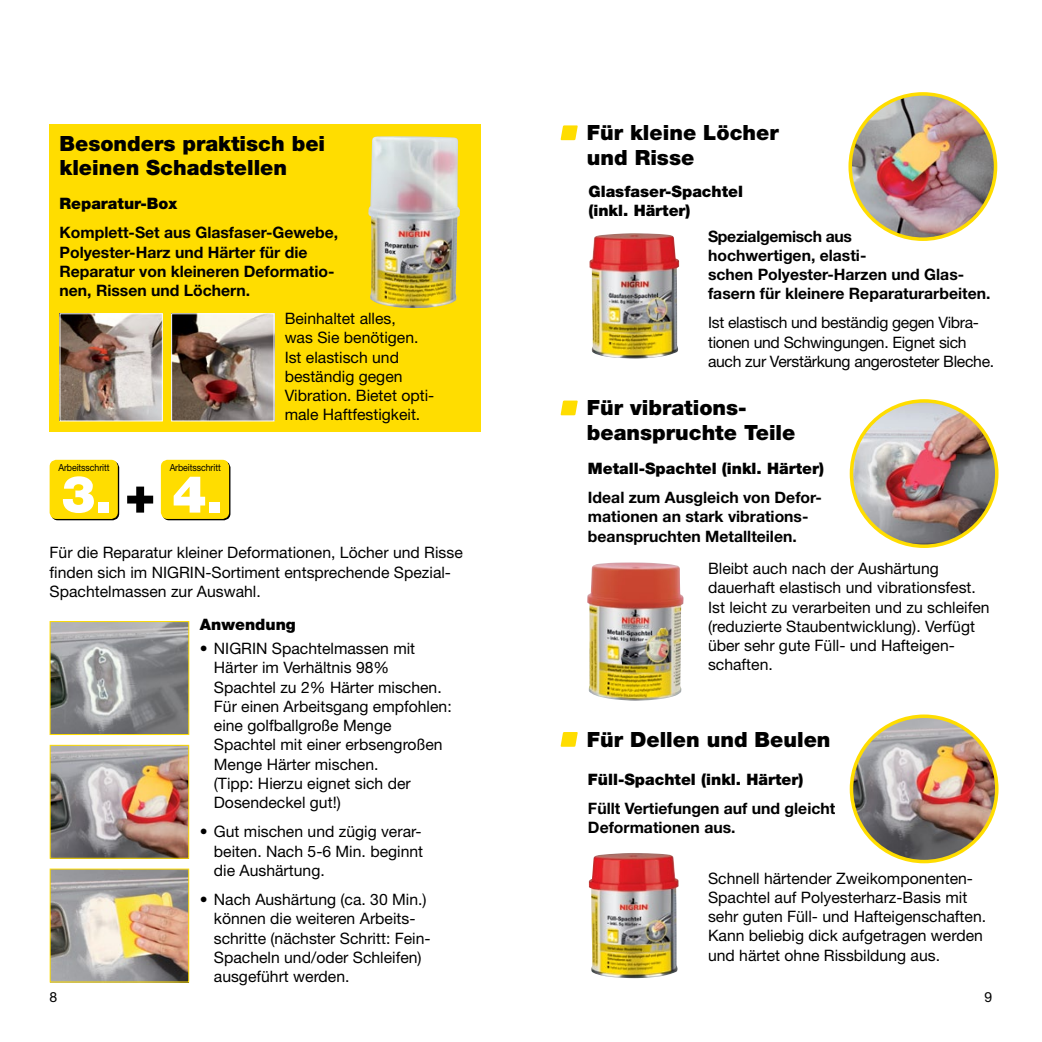
<style>
.page{position:relative;width:1042px;height:1042px;background:#fff}
.page>*{position:absolute;margin:0;border:0;box-sizing:border-box;transform-origin:0 0}
.t1{font:900 51.45px "Helvetica Neue";color:#fff}
.t2{font:900 21px/24.5px "Helvetica Neue";color:#000}
.t3{font:15.75px/19.2px "Helvetica Neue LT Std";color:#000}
.t4{font:700 15.75px/19.2px "Helvetica Neue LT Std";color:#000}
.t5{font:900 15.75px/19.2px "Helvetica Neue";color:#000}
.t6{font:15.75px/19.2px "Helvetica Neue LT Std";letter-spacing:-.02em;color:#000}
.t7{font:14px "Helvetica Neue LT Std";color:#000}
.t8{font:9.8px "Helvetica Neue LT Std";letter-spacing:-.01em;color:#000;scale:.9 1}
.s1{color:#000}
</style>
<div class="page">
<img style="left:52px;top:623px;width:135px;height:110px">
<div style="left:50px;top:621px;width:139px;height:114px;border:1px solid #fd0"></div>
<img style="left:52px;top:747px;width:135px;height:109px">
<div style="left:50px;top:745px;width:139px;height:113px;border:1px solid #fd0"></div>
<img style="left:52px;top:870px;width:135px;height:110px">
<div style="left:50px;top:868px;width:139px;height:114px;border:1px solid #fd0"></div>
<img style="left:850px;top:94px;width:145px;height:145px;border-radius:73px">
<div style="left:848px;top:92px;width:149px;height:149px;border:4px solid #fd0;border-radius:50%"></div>
<img style="left:851px;top:401px;width:146px;height:144px">
<div style="left:850px;top:399px;width:148px;height:149px;border:4px solid #fd0;border-radius:50%"></div>
<img style="left:851px;top:716px;width:146px;height:145px;border-radius:73px">
<div style="left:850px;top:714px;width:148px;height:149px;border:4px solid #fd0;border-radius:50%"></div>
<img style="left:589px;top:853px;width:90px;height:125px">
<img style="left:587px;top:562px;width:97px;height:139px">
<svg style="left:560px;top:125px;width:18px;height:15px"></svg>
<svg style="left:560px;top:732px;width:18px;height:15px"></svg>
<svg style="left:560px;top:400px;width:18px;height:15px"></svg>
<img style="left:589px;top:233px;width:90px;height:125px">
<div style="left:50px;top:124px;width:431px;height:308px;background:#fd0"></div>
<img style="left:173px;top:315px;width:99px;height:104px">
<div style="left:171px;top:313px;width:103px;height:108px;border:1px solid #fff"></div>
<img style="left:62px;top:315px;width:99px;height:104px">
<div style="left:60px;top:313px;width:103px;height:108px;border:1px solid #fff"></div>
<img style="left:368px;top:136px;width:92px;height:172px">
<div style="left:51px;top:461px;width:68px;height:59px;border:2px solid #000;border-radius:6px"></div>
<div style="left:51px;top:461px;width:66px;height:57px;background:#fd0;border-radius:6px"></div>
<div style="left:50px;top:460px;width:68px;height:59px;border:2px solid #fd0;border-radius:6px"></div>
<div style="left:162px;top:461px;width:68px;height:59px;border:2px solid #000;border-radius:6px"></div>
<div style="left:162px;top:461px;width:66px;height:57px;background:#fd0;border-radius:6px"></div>
<div style="left:161px;top:460px;width:68px;height:59px;border:2px solid #fd0;border-radius:6px"></div>
<h2 class="t2" style="left:60px;top:131px;width:267px">Besonders praktisch bei kleinen Schadstellen</h2>
<p class="t5" style="left:60px;top:194px;width:119px">Reparatur-Box</p>
<p class="t4" style="left:60px;top:223px;width:280px">Komplett-Set aus Glasfaser-Gewebe, Polyester-Harz und Härter für die Reparatur von kleineren Deformatio&shy;nen, Rissen und Löchern.</p>
<p class="t3" style="left:285px;top:309px;width:151px">Beinhaltet alles,<br>was Sie benötigen.<br>Ist elastisch und beständig gegen<br>Vibration. Bietet opti&shy;male Haftfestigkeit.</p>
<p class="t8" style="left:58px;top:461px;width:58px">Arbeitsschritt</p>
<p class="t8" style="left:170px;top:461px;width:58px">Arbeitsschritt</p>
<h1 class="t1" style="left:61px;top:463px;width:164px">3. <span class="s1">+</span> 4.</h1>
<p class="t3" style="left:50px;top:543px;width:415px">Für die Reparatur kleiner Deformationen, Löcher und Risse finden sich im NIGRIN-Sortiment entsprechende Spezial-<br>Spachtelmassen zur Auswahl.</p>
<p class="t5" style="left:200px;top:615px;width:97px">Anwendung</p>
<p class="t3" style="left:214px;top:639px;width:239px;text-indent:-14px">• NIGRIN Spachtelmassen mit<br>Härter im Verhältnis 98%<br>Spachtel zu 2% Härter mischen.<br>Für einen Arbeitsgang empfohlen: eine golfballgroße Menge<br>Spachtel mit einer erbsengroßen<br>Menge Härter mischen.<br>(Tipp: Hierzu eignet sich der<br>Dosendeckel gut!)</p>
<p class="t3" style="left:214px;top:822px;width:211px;text-align:justify;text-indent:-14px">• Gut mischen und zügig verar&shy;beiten. Nach 5-6 Min. beginnt die Aushärtung.</p>
<p class="t3" style="left:214px;top:889px;width:218px;text-indent:-14px">• Nach Aushärtung (ca. 30 Min.) können die weiteren Arbeits&shy;schritte (nächster Schritt: Fein-<br>Spacheln und/oder Schleifen) ausgeführt werden.</p>
<h2 class="t2" style="left:587px;top:120px;width:193px">Für kleine Löcher und Risse</h2>
<p class="t5" style="left:588px;top:182px;width:156px">Glasfaser-Spachtel (inkl. Härter)</p>
<p class="t4" style="left:708px;top:226px;width:284px">Spezialgemisch aus<br>hochwertigen, elasti-<br>schen Polyester-Harzen und Glas&shy;fasern für kleinere Reparaturarbeiten.</p>
<p class="t6" style="left:708px;top:313px;width:288px">Ist elastisch und beständig gegen Vibra&shy;tionen und Schwingungen. Eignet sich auch zur Verstärkung angerosteter Bleche.</p>
<h2 class="t2" style="left:587px;top:395px;width:210px">Für vibrations&shy;beanspruchte Teile</h2>
<p class="t5" style="left:588px;top:459px;width:237px">Metall-Spachtel (inkl. Härter)</p>
<p class="t4" style="left:588px;top:487px;width:235px">Ideal zum Ausgleich von Defor&shy;mationen an stark vibrations&shy;beanspruchten Metallteilen.</p>
<p class="t3" style="left:708px;top:559px;width:283px">Bleibt auch nach der Aushärtung dauerhaft elastisch und vibrationsfest.<br>Ist leicht zu verarbeiten und zu schleifen (reduzierte Staubentwicklung). Verfügt über sehr gute Füll- und Hafteigen&shy;schaften.</p>
<h2 class="t2" style="left:587px;top:727px;width:245px">Für Dellen und Beulen</h2>
<p class="t5" style="left:588px;top:769px;width:217px">Füll-Spachtel (inkl. Härter)</p>
<p class="t4" style="left:588px;top:798px;width:249px">Füllt Vertiefungen auf und gleicht<br>Deformationen aus.</p>
<p class="t3" style="left:708px;top:868px;width:280px">Schnell härtender Zweikomponenten-Spachtel auf Polyesterharz-Basis mit sehr guten Füll- und Hafteigenschaften.<br>Kann beliebig dick aufgetragen werden und härtet ohne Rissbildung aus.</p>
<p class="t7" style="left:50px;top:989px;width:9px">8</p>
<p class="t7" style="left:984px;top:989px;width:9px">9</p>
</div>
